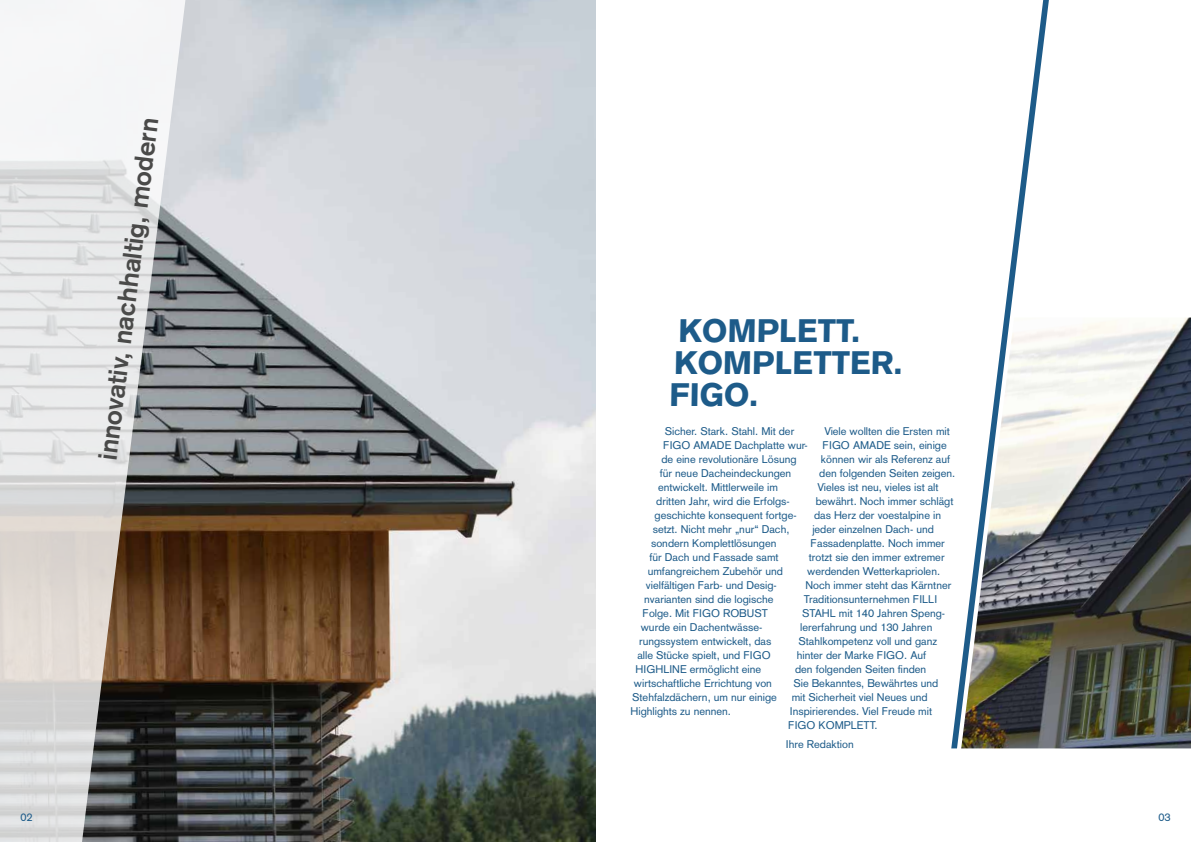
<style>
.page{position:relative;width:1191px;height:842px;background:#fff}
.page>*{position:absolute;margin:0;border:0;box-sizing:border-box;transform-origin:0 0}
.t1{font:900 32px/32px "Akzidenz Grotesk";color:#1d5b89}
.t2{font:700 26.2px "Akzidenz Grotesk";color:#4a4a49}
.t3{font:11px "Akzidenz Grotesk";color:#1d5b89}
</style>
<div class="page">
<img style="left:199px;top:0;width:396px;height:842px">
<svg style="left:0;top:0;width:199px;height:842px"></svg>
<img style="left:1074px;top:317px;width:117px;height:431px">
<svg style="left:951px;top:0;width:123px;height:748px"></svg>
<h2 class="t2" style="left:92px;top:458px;width:346px;rotate:-83deg">innovativ, nachhaltig, modern</h2>
<h1 class="t1" style="left:669px;top:314px;width:235px">KOMPLETT.<br>KOMPLETTER.<br>FIGO.</h1>
<p class="t3" style="left:665px;top:424px;width:131px">Sicher. Stark. Stahl. Mit der</p>
<p class="t3" style="left:663px;top:438px;width:146px">FIGO AMADE Dachplatte wur-</p>
<p class="t3" style="left:661px;top:452px;width:137px">de eine revolutionäre Lösung</p>
<p class="t3" style="left:659px;top:466px;width:133px">für neue Dacheindeckungen</p>
<p class="t3" style="left:658px;top:480px;width:122px">entwickelt. Mittlerweile im</p>
<p class="t3" style="left:656px;top:494px;width:135px">dritten Jahr, wird die Erfolgs-</p>
<p class="t3" style="left:654px;top:508px;width:144px">geschichte konsequent fortge-</p>
<p class="t3" style="left:653px;top:522px;width:138px">setzt. Nicht mehr „nur“ Dach,</p>
<p class="t3" style="left:651px;top:536px;width:127px">sondern Komplettlösungen</p>
<p class="t3" style="left:649px;top:550px;width:131px">für Dach und Fassade samt</p>
<p class="t3" style="left:647px;top:564px;width:137px">umfangreichem Zubehör und</p>
<p class="t3" style="left:646px;top:578px;width:132px">vielfältigen Farb- und Desig-</p>
<p class="t3" style="left:644px;top:592px;width:131px">nvarianten sind die logische</p>
<p class="t3" style="left:642px;top:606px;width:127px">Folge. Mit FIGO ROBUST</p>
<p class="t3" style="left:641px;top:620px;width:123px">wurde ein Dachentwässe-</p>
<p class="t3" style="left:639px;top:634px;width:134px">rungssystem entwickelt, das</p>
<p class="t3" style="left:637px;top:648px;width:135px">alle Stücke spielt, und FIGO</p>
<p class="t3" style="left:635px;top:662px;width:127px">HIGHLINE ermöglicht eine</p>
<p class="t3" style="left:634px;top:676px;width:139px">wirtschaftliche Errichtung von</p>
<p class="t3" style="left:632px;top:690px;width:146px">Stehfalzdächern, um nur einige</p>
<p class="t3" style="left:630px;top:704px;width:102px">Highlights zu nennen.</p>
<p class="t3" style="left:824px;top:424px;width:127px">Viele wollten die Ersten mit</p>
<p class="t3" style="left:822px;top:438px;width:126px">FIGO AMADE sein, einige</p>
<p class="t3" style="left:821px;top:452px;width:131px">können wir als Referenz auf</p>
<p class="t3" style="left:819px;top:466px;width:137px">den folgenden Seiten zeigen.</p>
<p class="t3" style="left:817px;top:480px;width:123px">Vieles ist neu, vieles ist alt</p>
<p class="t3" style="left:815px;top:494px;width:139px">bewährt. Noch immer schlägt</p>
<p class="t3" style="left:814px;top:508px;width:128px">das Herz der voestalpine in</p>
<p class="t3" style="left:812px;top:522px;width:123px">jeder einzelnen Dach- und</p>
<p class="t3" style="left:810px;top:536px;width:136px">Fassadenplatte. Noch immer</p>
<p class="t3" style="left:809px;top:550px;width:137px">trotzt sie den immer extremer</p>
<p class="t3" style="left:807px;top:564px;width:134px">werdenden Wetterkapriolen.</p>
<p class="t3" style="left:805px;top:578px;width:147px">Noch immer steht das Kärntner</p>
<p class="t3" style="left:803px;top:592px;width:135px">Traditionsunternehmen FILLI</p>
<p class="t3" style="left:802px;top:606px;width:145px">STAHL mit 140 Jahren Speng-</p>
<p class="t3" style="left:800px;top:620px;width:134px">lererfahrung und 130 Jahren</p>
<p class="t3" style="left:798px;top:634px;width:140px">Stahlkompetenz voll und ganz</p>
<p class="t3" style="left:797px;top:648px;width:131px">hinter der Marke FIGO. Auf</p>
<p class="t3" style="left:795px;top:662px;width:133px">den folgenden Seiten finden</p>
<p class="t3" style="left:793px;top:676px;width:146px">Sie Bekanntes, Bewährtes und</p>
<p class="t3" style="left:791px;top:690px;width:137px">mit Sicherheit viel Neues und</p>
<p class="t3" style="left:790px;top:704px;width:144px">Inspirierendes. Viel Freude mit</p>
<p class="t3" style="left:788px;top:718px;width:91px">FIGO KOMPLETT.</p>
<p class="t3" style="left:786px;top:738px;width:69px">Ihre Redaktion</p>
<p class="t3" style="left:20px;top:810px;width:14px">02</p>
<p class="t3" style="left:1158px;top:810px;width:14px">03</p>
</div>
